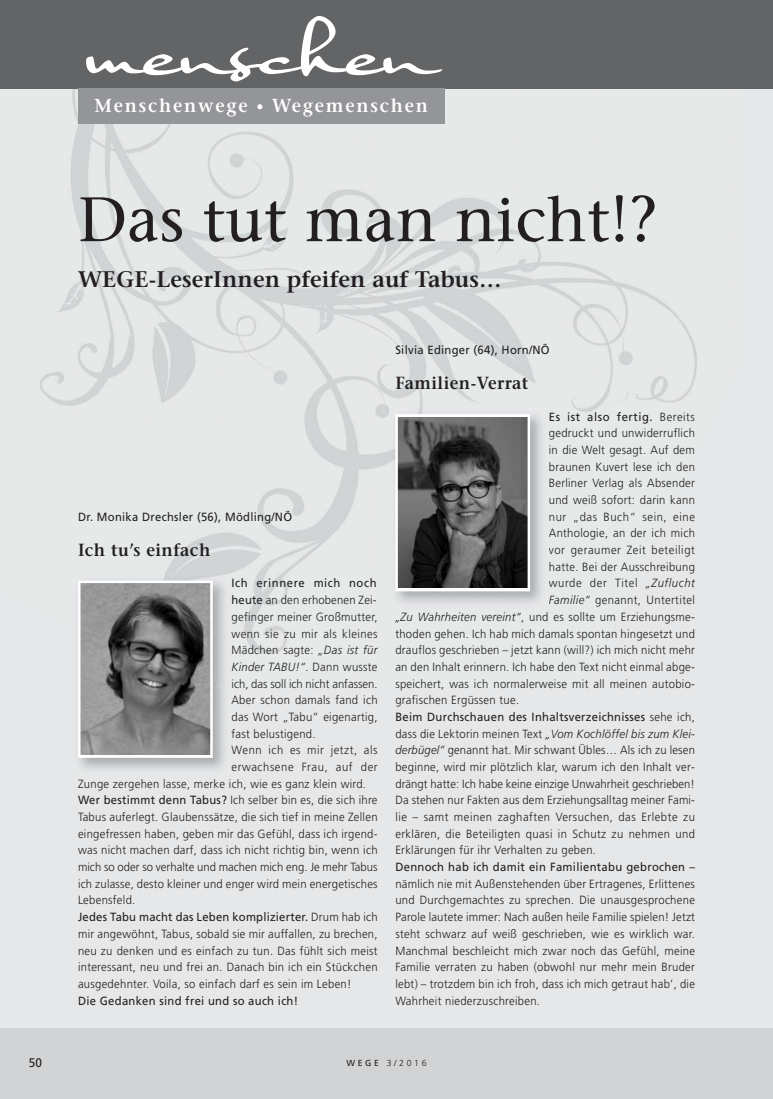
<style>
.page{position:relative;width:773px;height:1099px;background:#fff}
.page>*{position:absolute;margin:0;border:0;box-sizing:border-box;transform-origin:0 0}
.t1{font:68.75px "Nothing";color:#fff}
.t2{font:500 62.5px "Stone Serif Std";color:#231f20}
.t3{font:600 22.5px "Stone Serif Std";color:#231f20}
.t4{font:600 18.75px "Stone Serif Std";letter-spacing:.1em;color:#fff;scale:.95 1}
.t5{font:600 17.5px "Stone Serif Std";letter-spacing:.025em;color:#231f20;scale:.95 1}
.t6{font:12.5px "Frutiger";color:#231f20;scale:.95 1}
.t7{font:300 11.88px/16.6px "Frutiger";letter-spacing:.025em;color:#231f20;text-align:justify;scale:.95 1}
.t8{font:11.88px "Frutiger";letter-spacing:.025em;color:#231f20;scale:.95 1}
.t9{font:300 11.88px "Frutiger";letter-spacing:.05em;color:#231f20;scale:.95 1}
.t10{font:300 11.88px "Frutiger";color:#231f20;scale:.95 1}
.t11{font:11.88px "Frutiger LT Std";letter-spacing:.025em;color:#231f20;scale:.95 1}
.t12{font:300 11.88px "Frutiger";letter-spacing:.005em;color:#231f20;scale:.95 1}
.t13{font:300 11.88px "Frutiger";letter-spacing:.045em;color:#231f20;scale:.95 1}
.t14{font:11.88px "Frutiger";letter-spacing:.05em;color:#231f20;scale:.95 1}
.t15{font:italic 300 11.88px "Frutiger";letter-spacing:.025em;color:#231f20;scale:.95 1}
.t16{font:300 8.75px "Frutiger";color:#231f20}
.s1{font-size:15px}
.s2{font-weight:400}
.s3{font-style:italic}
.s4{font-style:normal}
.s5{font-weight:300}
</style>
<div class="page">
<div style="left:0;top:0;width:772px;height:1098px;background:#e6e7e8"></div>
<div style="left:0;top:1028px;width:772px;height:70px;background:#d1d3d4"></div>
<img style="left:40px;top:89px;width:657px;height:565px">
<div style="left:0;top:0;width:772px;height:89px;background:#636466"></div>
<div style="left:78px;top:89px;width:367px;height:35px;background:#939598"></div>
<img style="left:78px;top:687px;width:146px;height:82px">
<img style="left:72px;top:575px;width:159px;height:112px">
<img style="left:81px;top:584px;width:129px;height:170px">
<div style="left:78px;top:580px;width:135px;height:177px;border:2px solid #fff"></div>
<img style="left:389px;top:408px;width:159px;height:201px">
<img style="left:398px;top:417px;width:129px;height:171px">
<div style="left:395px;top:414px;width:135px;height:177px;border:2px solid #fff"></div>
<h1 class="t1" style="left:85px;top:9px;width:348px">menschen</h1>
<h3 class="t4" style="left:94px;top:98px;width:352px">Menschenwege <span class="s1">•</span> Wegemenschen</h3>
<h2 class="t2" style="left:78px;top:183px;width:581px">Das tut man nicht!?</h2>
<h3 class="t3" style="left:78px;top:270px;width:425px">WEGE-LeserInnen pfeifen auf Tabus…</h3>
<p class="t11" style="left:78px;top:512px;width:227px">Dr. Monika Drechsler (56), Mödling/NÖ</p>
<h3 class="t5" style="left:78px;top:543px;width:141px">Ich tu’s einfach</h3>
<p class="t14" style="left:231px;top:578px;width:154px">Ich erinnere mich noch</p>
<p class="t7" style="left:231px;top:592px;width:154px"><span class="s2">heute</span> an den erhobenen Zei-</p>
<p class="t7" style="left:231px;top:609px;width:155px">gefinger meiner Großmutter,</p>
<p class="t7" style="left:231px;top:626px;width:155px">wenn sie zu mir als kleines</p>
<p class="t7" style="left:231px;top:642px;width:155px">Mädchen sagte: <span class="s3">„Das ist für</span></p>
<p class="t15" style="left:231px;top:662px;width:155px">Kinder TABU!“<span class="s4">. Dann wusste</span></p>
<p class="t10" style="left:231px;top:678px;width:155px">ich, das soll ich nicht anfassen.</p>
<p class="t7" style="left:231px;top:692px;width:155px">Aber schon damals fand ich</p>
<p class="t7" style="left:231px;top:709px;width:155px">das Wort „Tabu“ eigenartig,</p>
<p class="t7" style="left:231px;top:726px;width:90px">fast belustigend.</p>
<p class="t9" style="left:231px;top:745px;width:155px">Wenn ich es mir jetzt, als</p>
<p class="t9" style="left:231px;top:762px;width:155px">erwachsene Frau, auf der</p>
<p class="t7" style="left:78px;top:776px;width:305px">Zunge zergehen lasse, merke ich, wie es ganz klein wird.</p>
<p class="t7" style="left:78px;top:792px;width:317px"><span class="s2">Wer bestimmt denn Tabus?</span> Ich selber bin es, die sich ihre</p>
<p class="t7" style="left:78px;top:809px;width:317px">Tabus auferlegt. Glaubenssätze, die sich tief in meine Zellen</p>
<p class="t7" style="left:78px;top:826px;width:317px">eingefressen haben, geben mir das Gefühl, dass ich irgend-</p>
<p class="t7" style="left:78px;top:842px;width:317px">was nicht machen darf, dass ich nicht richtig bin, wenn ich</p>
<p class="t10" style="left:78px;top:862px;width:317px">mich so oder so verhalte und machen mich eng. Je mehr Tabus</p>
<p class="t7" style="left:78px;top:876px;width:317px">ich zulasse, desto kleiner und enger wird mein energetisches</p>
<p class="t7" style="left:78px;top:892px;width:62px">Lebensfeld.</p>
<p class="t8" style="left:78px;top:912px;width:317px">Jedes Tabu macht das Leben komplizierter. <span class="s5">Drum hab ich</span></p>
<p class="t7" style="left:78px;top:926px;width:317px">mir angewöhnt, Tabus, sobald sie mir auffallen, zu brechen,</p>
<p class="t7" style="left:78px;top:942px;width:317px">neu zu denken und es einfach zu tun. Das fühlt sich meist</p>
<p class="t7" style="left:78px;top:959px;width:317px">interessant, neu und frei an. Danach bin ich ein Stückchen</p>
<p class="t7" style="left:78px;top:976px;width:289px">ausgedehnter. Voila, so einfach darf es sein im Leben!</p>
<p class="t8" style="left:78px;top:995px;width:233px">Die Gedanken sind frei und so auch ich!</p>
<p class="t11" style="left:395px;top:345px;width:164px">Silvia Edinger (64), Horn/NÖ</p>
<h3 class="t5" style="left:395px;top:376px;width:142px">Familien-Verrat</h3>
<p class="t14" style="left:548px;top:412px;width:155px">Es ist also fertig. <span class="s5">Bereits</span></p>
<p class="t7" style="left:548px;top:426px;width:155px">gedruckt und unwiderruflich</p>
<p class="t7" style="left:548px;top:442px;width:155px">in die Welt gesagt. Auf dem</p>
<p class="t7" style="left:548px;top:459px;width:155px">braunen Kuvert lese ich den</p>
<p class="t7" style="left:548px;top:476px;width:155px">Berliner Verlag als Absender</p>
<p class="t7" style="left:548px;top:492px;width:155px">und weiß sofort: darin kann</p>
<p class="t9" style="left:548px;top:512px;width:155px">nur „das Buch“ sein, eine</p>
<p class="t7" style="left:548px;top:526px;width:155px">Anthologie, an der ich mich</p>
<p class="t9" style="left:548px;top:545px;width:155px">vor geraumer Zeit beteiligt</p>
<p class="t7" style="left:548px;top:559px;width:155px">hatte. Bei der Ausschreibung</p>
<p class="t9" style="left:548px;top:578px;width:155px">wurde der Titel <span class="s3">„Zuflucht</span></p>
<p class="t7" style="left:548px;top:592px;width:155px"><span class="s3">Familie“</span> genannt, Untertitel</p>
<p class="t7" style="left:395px;top:609px;width:317px"><span class="s3">„Zu Wahrheiten vereint“</span>, und es sollte um Erziehungsme-</p>
<p class="t7" style="left:395px;top:626px;width:317px">thoden gehen. Ich hab mich damals spontan hingesetzt und</p>
<p class="t7" style="left:395px;top:642px;width:317px">drauflos geschrieben – jetzt kann (will?) ich mich nicht mehr</p>
<p class="t7" style="left:395px;top:659px;width:317px">an den Inhalt erinnern. Ich habe den Text nicht einmal abge-</p>
<p class="t7" style="left:395px;top:676px;width:317px">speichert, was ich normalerweise mit all meinen autobio-</p>
<p class="t7" style="left:395px;top:692px;width:132px">grafischen Ergüssen tue.</p>
<p class="t8" style="left:395px;top:712px;width:317px">Beim Durchschauen des Inhaltsverzeichnisses <span class="s5">sehe ich,</span></p>
<p class="t7" style="left:395px;top:726px;width:317px">dass die Lektorin meinen Text <span class="s3">„Vom Kochlöffel bis zum Klei-</span></p>
<p class="t7" style="left:395px;top:742px;width:317px"><span class="s3">derbügel“</span> genannt hat. Mir schwant Übles… Als ich zu lesen</p>
<p class="t7" style="left:395px;top:759px;width:317px">beginne, wird mir plötzlich klar, warum ich den Inhalt ver-</p>
<p class="t12" style="left:395px;top:778px;width:317px">drängt hatte: Ich habe keine einzige Unwahrheit geschrieben!</p>
<p class="t7" style="left:395px;top:792px;width:317px">Da stehen nur Fakten aus dem Erziehungsalltag meiner Fami-</p>
<p class="t13" style="left:395px;top:812px;width:317px">lie – samt meinen zaghaften Versuchen, das Erlebte zu</p>
<p class="t7" style="left:395px;top:826px;width:317px">erklären, die Beteiligten quasi in Schutz zu nehmen und</p>
<p class="t7" style="left:395px;top:842px;width:213px">Erklärungen für ihr Verhalten zu geben.</p>
<p class="t8" style="left:395px;top:862px;width:317px">Dennoch hab ich damit ein Familientabu gebrochen –</p>
<p class="t7" style="left:395px;top:876px;width:317px">nämlich nie mit Außenstehenden über Ertragenes, Erlittenes und Durchgemachtes zu sprechen. Die unausgesprochene Parole lautete immer: Nach außen heile Familie spielen! Jetzt steht schwarz auf weiß geschrieben, wie es wirklich war.<br>Manchmal beschleicht mich zwar noch das Gefühl, meine Familie verraten zu haben (obwohl nur mehr mein Bruder lebt) – trotzdem bin ich froh, dass ich mich getraut hab’, die Wahrheit niederzuschreiben.</p>
<p class="t6" style="left:29px;top:1057px;width:16px">50</p>
<p class="t16" style="left:346px;top:1059px;width:82px"><span class="s2">WEGE</span> 3/2016</p>
</div>
